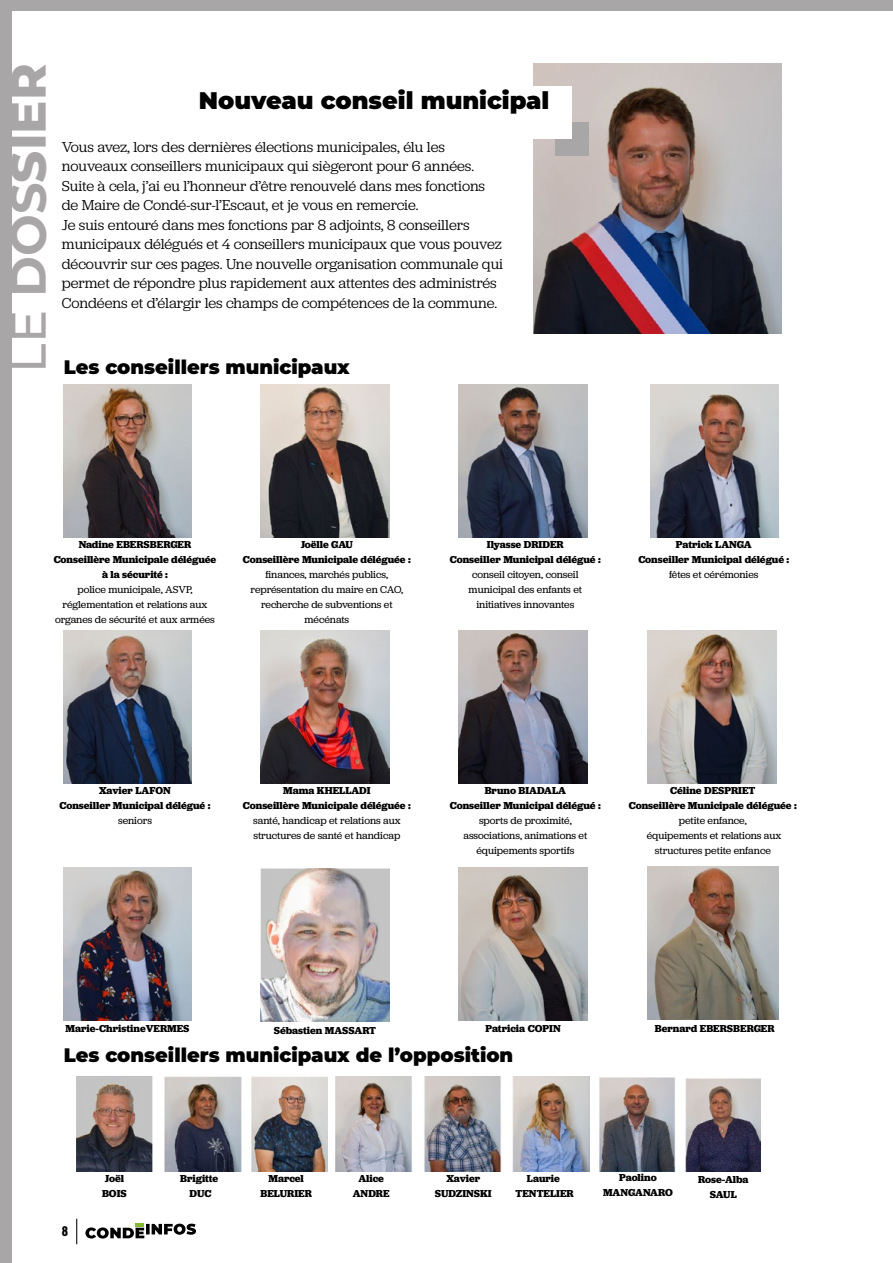
<style>
.page{position:relative;width:893px;height:1263px;background:#fff}
.page>*{position:absolute;margin:0;border:0;box-sizing:border-box;transform-origin:0 0}
.t1{font:800 49.5px "Montserrat";color:#a9a6a8}
.t2{font:900 24px "Montserrat";color:#000}
.t3{font:900 19.5px "Montserrat";color:#000}
.t4{font:15px/19.5px "Jubilat";color:#000}
.t5{font:900 13.5px "Nimbus San Con L";color:#000}
.t6{font:700 10.5px/15px "Jubilat";color:#000;text-align:center}
.t7{font:10.5px/15px "Jubilat";color:#000;text-align:center}
.s1{font-weight:500}
.s2{font-weight:700}
</style>
<div class="page">
<img style="left:533px;top:64px;width:248px;height:270px">
<div style="left:555px;top:122px;width:33px;height:33px;background:#a9a6a8"></div>
<div style="left:0;top:0;width:11px;height:1263px;background:#a9a6a8"></div>
<div style="left:199px;top:86px;width:373px;height:53px;background:#fff"></div>
<svg style="left:76px;top:1219px;width:1px;height:25px"></svg>
<div style="left:0;top:0;width:892px;height:11px;background:#a9a6a8"></div>
<svg style="left:85px;top:1224px;width:111px;height:14px"></svg>
<img style="left:77px;top:1077px;width:250px;height:94px">
<img style="left:336px;top:1077px;width:254px;height:94px">
<img style="left:600px;top:1078px;width:161px;height:94px">
<img style="left:64px;top:385px;width:128px;height:153px">
<img style="left:261px;top:385px;width:128px;height:153px">
<img style="left:459px;top:385px;width:128px;height:153px">
<img style="left:650px;top:385px;width:128px;height:153px">
<img style="left:64px;top:630px;width:128px;height:154px">
<img style="left:261px;top:630px;width:128px;height:154px">
<img style="left:459px;top:630px;width:128px;height:154px">
<img style="left:648px;top:630px;width:128px;height:154px">
<img style="left:64px;top:867px;width:128px;height:153px">
<img style="left:261px;top:868px;width:128px;height:154px">
<img style="left:459px;top:867px;width:128px;height:153px">
<img style="left:648px;top:866px;width:130px;height:153px">
<h1 class="t1" style="left:-8px;top:373px;width:310px;rotate:-90deg"><span class="s1">LE</span> <span class="s2">DOS</span>SIER</h1>
<h2 class="t2" style="left:199px;top:83px;width:352px">Nouveau conseil municipal</h2>
<p class="t4" style="left:62px;top:136px;width:443px">Vous avez, lors des dernières élections municipales, élu les nouveaux conseillers municipaux qui siègeront pour 6 années.<br>Suite à cela, j’ai eu l’honneur d’être renouvelé dans mes fonctions de Maire de Condé-sur-l’Escaut, et je vous en remercie.<br>Je suis entouré dans mes fonctions par 8 adjoints, 8 conseillers municipaux délégués et 4 conseillers municipaux que vous pouvez découvrir sur ces pages. Une nouvelle organisation communale qui permet de répondre plus rapidement aux attentes des administrés Condéens et d’élargir les champs de compétences de la commune.</p>
<h3 class="t3" style="left:64px;top:352px;width:288px">Les conseillers municipaux</h3>
<p class="t6" style="left:54px;top:537px;width:164px">Nadine EBERSBERGER<br>Conseillère Municipale déléguée à la sécurité :</p>
<p class="t7" style="left:55px;top:581px;width:161px">police municipale, ASVP, réglementation et relations aux organes de sécurité et aux armées</p>
<p class="t6" style="left:243px;top:537px;width:169px">Joëlle GAU<br>Conseillère Municipale déléguée :</p>
<p class="t7" style="left:251px;top:567px;width:154px">finances, marchés publics, représentation du maire en CAO, recherche de subventions et mécénats</p>
<p class="t6" style="left:450px;top:537px;width:152px">Ilyasse DRIDER<br>Conseiller Municipal délégué :</p>
<p class="t7" style="left:469px;top:566px;width:115px">conseil citoyen, conseil municipal des enfants et initiatives innovantes</p>
<p class="t6" style="left:638px;top:537px;width:152px">Patrick LANGA<br>Conseiller Municipal délégué :</p>
<p class="t7" style="left:669px;top:567px;width:91px">fêtes et cérémonies</p>
<p class="t6" style="left:60px;top:783px;width:152px">Xavier LAFON<br>Conseiller Municipal délégué :</p>
<p class="t7" style="left:118px;top:813px;width:35px">seniors</p>
<p class="t6" style="left:243px;top:783px;width:169px">Mama KHELLADI<br>Conseillère Municipale déléguée :</p>
<p class="t7" style="left:253px;top:813px;width:149px;text-align:left">santé, handicap et relations aux structures de santé et handicap</p>
<p class="t6" style="left:450px;top:783px;width:152px">Bruno BIADALA<br>Conseiller Municipal délégué :</p>
<p class="t7" style="left:463px;top:813px;width:125px">sports de proximité, associations, animations et équipements sportifs</p>
<p class="t6" style="left:629px;top:783px;width:169px">Céline DESPRIET<br>Conseillère Municipale déléguée :</p>
<p class="t7" style="left:647px;top:813px;width:136px">petite enfance,<br>équipements et relations aux structures petite enfance</p>
<p class="t6" style="left:66px;top:1021px;width:125px">Marie-ChristineVERMES</p>
<p class="t6" style="left:274px;top:1022px;width:104px">Sébastien MASSART</p>
<p class="t6" style="left:485px;top:1021px;width:77px">Patricia COPIN</p>
<p class="t6" style="left:655px;top:1021px;width:121px">Bernard EBERSBERGER</p>
<h3 class="t3" style="left:64px;top:1040px;width:451px">Les conseillers municipaux de l’opposition</h3>
<p class="t5" style="left:62px;top:1221px;width:8px">8</p>
<p class="t6" style="left:102px;top:1170px;width:26px;text-align:left">Joël<br>BOIS</p>
<p class="t6" style="left:180px;top:1170px;width:40px">Brigitte<br>DUC</p>
<p class="t6" style="left:260px;top:1171px;width:53px">Marcel<br>BELURIER</p>
<p class="t6" style="left:353px;top:1171px;width:38px">Alice<br>ANDRE</p>
<p class="t6" style="left:435px;top:1171px;width:58px">Xavier<br>SUDZINSKI</p>
<p class="t6" style="left:515px;top:1170px;width:60px">Laurie<br>TENTELIER</p>
<p class="t6" style="left:603px;top:1170px;width:71px">Paolino<br>MANGANARO</p>
<p class="t6" style="left:698px;top:1171px;width:52px">Rose-Alba<br>SAUL</p>
</div>
